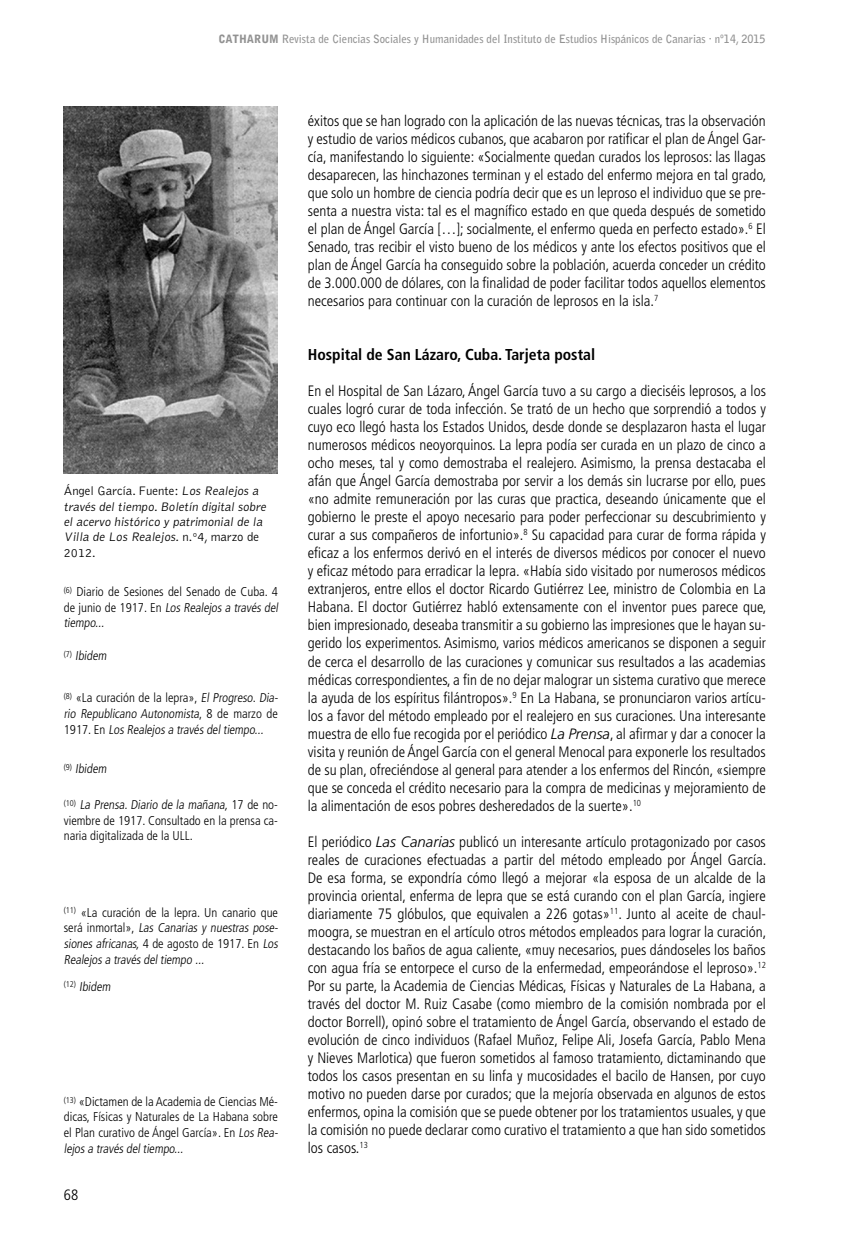
<style>
.page{position:relative;width:851px;height:1234px;background:#fff}
.page>*{position:absolute;margin:0;border:0;box-sizing:border-box;transform-origin:0 0}
.t1{font:700 condensed 15.75px "Frutiger LT Std";color:#000}
.t2{font:300 condensed 15px/18px "Frutiger LT Std";color:#000;text-align:justify}
.t3{font:300 condensed 12.75px/15.6px "Frutiger LT Std";color:#000}
.t4{font:300 12.75px/15.3px "Bell Gothic Std";color:#000}
.t5{font:700 11.4px "Bell Gothic Std";color:#929292;scale:.95 1}
.s1{font-weight:900}
.s2{font-style:italic;font-stretch:normal}
</style>
<div class="page">
<img style="left:64px;top:106px;width:214px;height:367px">
<p class="t5" style="left:218px;top:32px;width:577px"><span class="s1">CATHARUM</span> Revista de Ciencias Sociales y Humanidades del Instituto de Estudios Hispánicos de Canarias · nº14, 2015</p>
<p class="t4" style="left:64px;top:484px;width:206px">Ángel García. Fuente: Los Realejos a través del tiempo.Boletín digital sobre el acervo histórico y patrimonial de la<br>Villa de Los Realejos. n . º 4, m a rzo d e<br>2012.</p>
<p class="t3" style="left:64px;top:584px;width:218px"><sup>(6)</sup> Diario de Sesiones del Senado de Cuba. 4 d e j u n i o d e 1 9 1 7 . E n Los Realejos a través del tiempo...</p>
<p class="t3" style="left:64px;top:647px;width:46px"><sup>(</sup> <sup>7</sup> <sup>)</sup> Ibidem</p>
<p class="t3" style="left:64px;top:690px;width:218px"><sup>(8)</sup> «La curación de la lepra», El Progreso. Dia&shy;rio Republicano Autonomista, 8 d e m a rz o d e<br>1 9 1 7 . E n Los Realejos a través del tiempo...</p>
<p class="t3" style="left:64px;top:760px;width:46px"><sup>(</sup> <sup>9</sup> <sup>)</sup> Ibidem</p>
<p class="t3" style="left:64px;top:797px;width:216px;text-align:justify"><sup>(</sup> <sup>1</sup> <sup>0</sup> <sup>)</sup> La Prensa. Diario de la mañana, 1 7 d e n o - viembre de 1917. Consultado en la prensa ca&shy;naria digitalizada de la ULL.</p>
<p class="t3" style="left:64px;top:904px;width:218px"><sup>(11)</sup> «La curación de la lepra. Un canario que s e rá i n m o rta l » , Las Canarias y nuestras pose&shy;siones africanas, 4 d e a g o st o d e 1 9 1 7 . E n Los Realejos a través del tiempo ...</p>
<p class="t3" style="left:64px;top:978px;width:50px"><sup>(</sup> <sup>1</sup> <sup>2</sup> <sup>)</sup> Ibidem</p>
<p class="t3" style="left:64px;top:1093px;width:218px"><sup>(13)</sup> «Dictamen de la Academia de Ciencias Mé&shy;dicas, Físicas y Naturales de La Habana sobre el Plan curativo de Ángel García». En Los Rea&shy;lejos a través del tiempo...</p>
<p class="t2" style="left:64px;top:1186px;width:16px">68</p>
<p class="t2" style="left:308px;top:112px;width:460px">éxitos que se han logrado con la aplicación de las nuevas técnicas, tras la observación y estudio de varios médicos cubanos, que acabaron por ratificar el plan de Ángel Gar&shy;cía, manifestando lo siguiente: «Socialmente quedan curados los leprosos: las llagas desaparecen, las hinchazones terminan y el estado del enfermo mejora en tal grado, que solo un hombre de ciencia podría decir que es un leproso el individuo que se pre&shy;senta a nuestra vista: tal es el magnífico estado en que queda después de sometido el plan de Ángel García […]; socialmente, el enfermo queda en perfecto estado».<sup>6</sup> El Senado, tras recibir el visto bueno de los médicos y ante los efectos positivos que el plan de Ángel García ha conseguido sobre la población, acuerda conceder un crédito de 3.000.000 de dólares, con la finalidad de poder facilitar todos aquellos elementos necesarios para continuar con la curación de leprosos en la isla.<sup>7</sup></p>
<p class="t1" style="left:308px;top:345px;width:289px">Hospital de San Lázaro, Cuba. Tarjeta postal</p>
<p class="t2" style="left:308px;top:382px;width:460px">En el Hospital de San Lázaro, Ángel García tuvo a su cargo a dieciséis leprosos, a los cuales logró curar de toda infección. Se trató de un hecho que sorprendió a todos y cuyo eco llegó hasta los Estados Unidos, desde donde se desplazaron hasta el lugar numerosos médicos neoyorquinos. La lepra podía ser curada en un plazo de cinco a ocho meses, tal y como demostraba el realejero. Asimismo, la prensa destacaba el afán que Ángel García demostraba por servir a los demás sin lucrarse por ello, pues «no admite remuneración por las curas que practica, deseando únicamente que el gobierno le preste el apoyo necesario para poder perfeccionar su descubrimiento y curar a sus compañeros de infortunio».<sup>8</sup> Su capacidad para curar de forma rápida y eficaz a los enfermos derivó en el interés de diversos médicos por conocer el nuevo y eficaz método para erradicar la lepra. «Había sido visitado por numerosos médicos extranjeros, entre ellos el doctor Ricardo Gutiérrez Lee, ministro de Colombia en La Habana. El doctor Gutiérrez habló extensamente con el inventor pues parece que, bien impresionado, deseaba transmitir a su gobierno las impresiones que le hayan su&shy;gerido los experimentos. Asimismo, varios médicos americanos se disponen a seguir de cerca el desarrollo de las curaciones y comunicar sus resultados a las academias médicas correspondientes, a fin de no dejar malograr un sistema curativo que merece la ayuda de los espíritus filántropos».<sup>9</sup> En La Habana, se pronunciaron varios artícu&shy;los a favor del método empleado por el realejero en sus curaciones. Una interesante muestra de ello fue recogida por el periódico <span class="s2">La Prensa</span>, al afirmar y dar a conocer la visita y reunión de Ángel García con el general Menocal para exponerle los resultados de su plan, ofreciéndose al general para atender a los enfermos del Rincón, «siempre que se conceda el crédito necesario para la compra de medicinas y mejoramiento de la alimentación de esos pobres desheredados de la suerte».<sup>10</sup></p>
<p class="t2" style="left:308px;top:832px;width:460px">El periódico <span class="s2">Las Canarias</span> publicó un interesante artículo protagonizado por casos reales de curaciones efectuadas a partir del método empleado por Ángel García.<br>De esa forma, se expondría cómo llegó a mejorar «la esposa de un alcalde de la provincia oriental, enferma de lepra que se está curando con el plan García, ingiere diariamente 75 glóbulos, que equivalen a 226 gotas»<sup>11</sup>. Junto al aceite de chaul&shy;moogra, se muestran en el artículo otros métodos empleados para lograr la curación, destacando los baños de agua caliente, «muy necesarios, pues dándoseles los baños con agua fría se entorpece el curso de la enfermedad, empeorándose el leproso».<sup>12<br></sup>Por su parte, la Academia de Ciencias Médicas, Físicas y Naturales de La Habana, a través del doctor M. Ruiz Casabe (como miembro de la comisión nombrada por el doctor Borrell), opinó sobre el tratamiento de Ángel García, observando el estado de evolución de cinco individuos (Rafael Muñoz, Felipe Ali, Josefa García, Pablo Mena y Nieves Marlotica) que fueron sometidos al famoso tratamiento, dictaminando que todos los casos presentan en su linfa y mucosidades el bacilo de Hansen, por cuyo motivo no pueden darse por curados; que la mejoría observada en algunos de estos enfermos, opina la comisión que se puede obtener por los tratamientos usuales, y que la comisión no puede declarar como curativo el tratamiento a que han sido sometidos los casos.<sup>13</sup></p>
</div>
